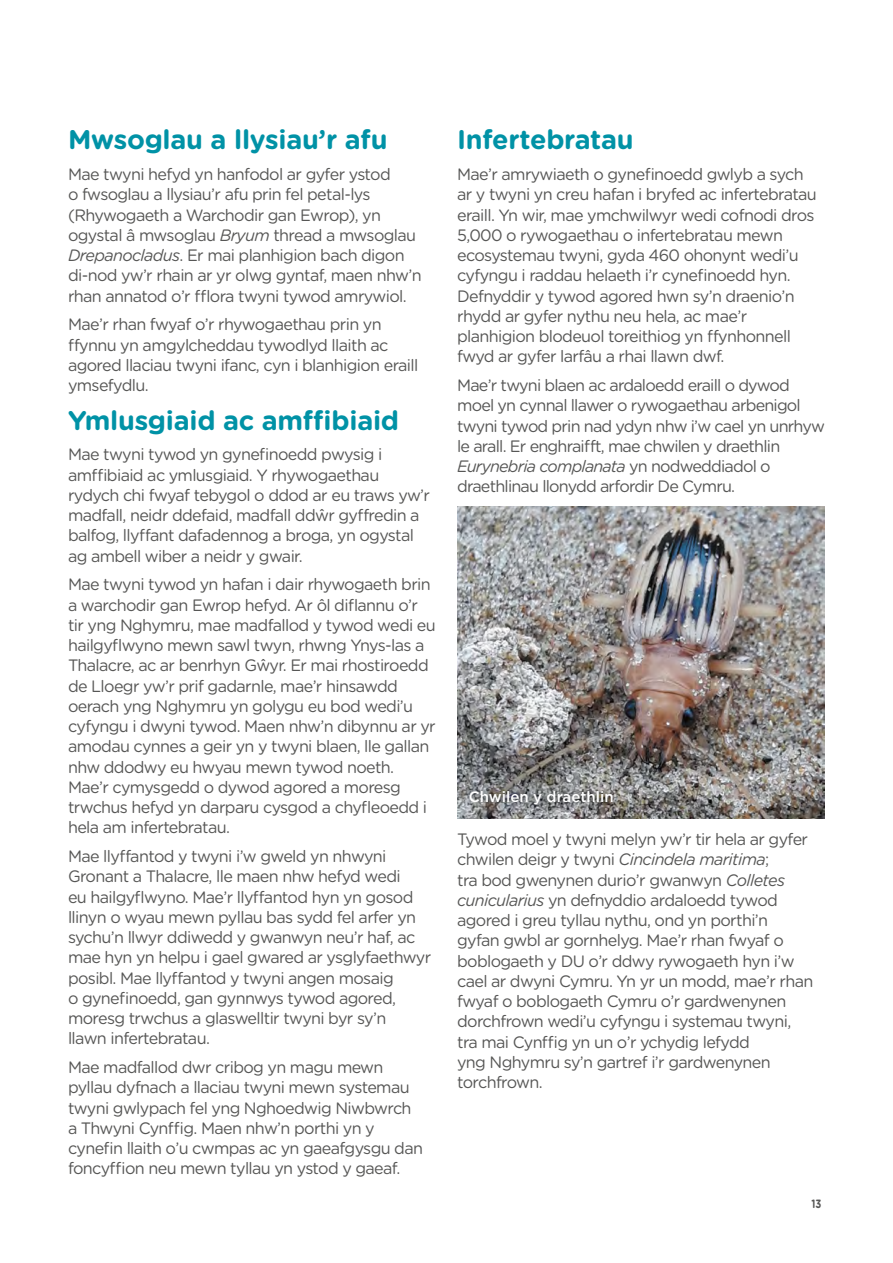
<style>
.page{position:relative;width:893px;height:1263px;background:#fff}
.page>*{position:absolute;margin:0;border:0;box-sizing:border-box;transform-origin:0 0}
.Subhead_1{font:700 27px "Gotham Rounded";letter-spacing:-.01em;color:#0092a6}
.Body_copy{font:16.5px/20.2px "Gotham Rounded";letter-spacing:-.04em;color:#575756}
.t1{font:500 15px "Gotham";color:#fff}
.t2{font:700 12px "Gotham Rounded";color:#575756;scale:.8 1}
.s1{font-style:italic}
</style>
<div class="page">
<img style="left:458px;top:506px;width:366px;height:313px">
<div style="left:462px;top:783px;width:159px;height:28px;background:#000;opacity:.75"></div>
<p class="Subhead_1" style="left:68px;top:120px;width:321px">Mwsoglau a llysiau’r afu</p>
<p class="Body_copy" style="left:68px;top:163px;width:355px">Mae twyni hefyd yn hanfodol ar gyfer ystod<br>o fwsoglau a llysiau’r afu prin fel petal-lys (Rhywogaeth a Warchodir gan Ewrop), yn ogystal â mwsoglau <span class="s1">Bryum</span> thread a mwsoglau <span class="s1">Drepanocladus</span>. Er mai planhigion bach digon di-nod yw’r rhain ar yr olwg gyntaf, maen nhw’n rhan annatod o’r fflora twyni tywod amrywiol.</p>
<p class="Body_copy" style="left:68px;top:314px;width:352px">Mae’r rhan fwyaf o’r rhywogaethau prin yn ffynnu yn amgylcheddau tywodlyd llaith ac agored llaciau twyni ifanc, cyn i blanhigion eraill ymsefydlu.</p>
<p class="Subhead_1" style="left:68px;top:400px;width:333px">Ymlusgiaid ac amffibiaid</p>
<p class="Body_copy" style="left:68px;top:444px;width:364px">Mae twyni tywod yn gynefinoedd pwysig i amffibiaid ac ymlusgiaid. Y rhywogaethau rydych chi fwyaf tebygol o ddod ar eu traws yw’r madfall, neidr ddefaid, madfall ddŵr gyffredin a balfog, llyffant dafadennog a broga, yn ogystal ag ambell wiber a neidr y gwair.</p>
<p class="Body_copy" style="left:68px;top:574px;width:369px">Mae twyni tywod yn hafan i dair rhywogaeth brin a warchodir gan Ewrop hefyd. Ar ôl diflannu o’r tir yng Nghymru, mae madfallod y tywod wedi eu hailgyflwyno mewn sawl twyn, rhwng Ynys-las a Thalacre, ac ar benrhyn Gŵyr. Er mai rhostiroedd de Lloegr yw’r prif gadarnle, mae’r hinsawdd oerach yng Nghymru yn golygu eu bod wedi’u cyfyngu i dwyni tywod. Maen nhw’n dibynnu ar yr amodau cynnes a geir yn y twyni blaen, lle gallan nhw ddodwy eu hwyau mewn tywod noeth.<br>Mae’r cymysgedd o dywod agored a moresg trwchus hefyd yn darparu cysgod a chyfleoedd i hela am infertebratau.</p>
<p class="Body_copy" style="left:68px;top:845px;width:365px">Mae llyffantod y twyni i’w gweld yn nhwyni Gronant a Thalacre, lle maen nhw hefyd wedi<br>eu hailgyflwyno. Mae’r llyffantod hyn yn gosod llinyn o wyau mewn pyllau bas sydd fel arfer yn sychu’n llwyr ddiwedd y gwanwyn neu’r haf, ac mae hyn yn helpu i gael gwared ar ysglyfaethwyr posibl. Mae llyffantod y twyni angen mosaig<br>o gynefinoedd, gan gynnwys tywod agored, moresg trwchus a glaswelltir twyni byr sy’n<br>llawn infertebratau.</p>
<p class="Body_copy" style="left:68px;top:1056px;width:357px">Mae madfallod dwr cribog yn magu mewn pyllau dyfnach a llaciau twyni mewn systemau twyni gwlypach fel yng Nghoedwig Niwbwrch a Thwyni Cynffig. Maen nhw’n porthi yn y cynefin llaith o’u cwmpas ac yn gaeafgysgu dan foncyffion neu mewn tyllau yn ystod y gaeaf.</p>
<p class="Subhead_1" style="left:457px;top:120px;width:178px">Infertebratau</p>
<p class="Body_copy" style="left:457px;top:163px;width:361px">Mae’r amrywiaeth o gynefinoedd gwlyb a sych ar y twyni yn creu hafan i bryfed ac infertebratau eraill. Yn wir, mae ymchwilwyr wedi cofnodi dros 5,000 o rywogaethau o infertebratau mewn ecosystemau twyni, gyda 460 ohonynt wedi’u cyfyngu i raddau helaeth i’r cynefinoedd hyn.<br>Defnyddir y tywod agored hwn sy’n draenio’n rhydd ar gyfer nythu neu hela, ac mae’r planhigion blodeuol toreithiog yn ffynhonnell fwyd ar gyfer larfâu a rhai llawn dwf.</p>
<p class="Body_copy" style="left:457px;top:374px;width:369px">Mae’r twyni blaen ac ardaloedd eraill o dywod moel yn cynnal llawer o rywogaethau arbenigol twyni tywod prin nad ydyn nhw i’w cael yn unrhyw le arall. Er enghraifft, mae chwilen y draethlin <span class="s1">Eurynebria complanata</span> yn nodweddiadol o draethlinau llonydd arfordir De Cymru.</p>
<p class="t1" style="left:469px;top:786px;width:147px">Chwilen y draethlin</p>
<p class="Body_copy" style="left:457px;top:828px;width:358px">Tywod moel y twyni melyn yw’r tir hela ar gyfer chwilen deigr y twyni <span class="s1">Cincindela maritima</span>;<br>tra bod gwenynen durio’r gwanwyn <span class="s1">Colletes cunicularius</span> yn defnyddio ardaloedd tywod agored i greu tyllau nythu, ond yn porthi’n gyfan gwbl ar gornhelyg. Mae’r rhan fwyaf o boblogaeth y DU o’r ddwy rywogaeth hyn i’w cael ar dwyni Cymru. Yn yr un modd, mae’r rhan fwyaf o boblogaeth Cymru o’r gardwenynen dorchfrown wedi’u cyfyngu i systemau twyni, tra mai Cynffig yn un o’r ychydig lefydd<br>yng Nghymru sy’n gartref i’r gardwenynen torchfrown.</p>
<p class="t2" style="left:812px;top:1195px;width:14px">13</p>
</div>
